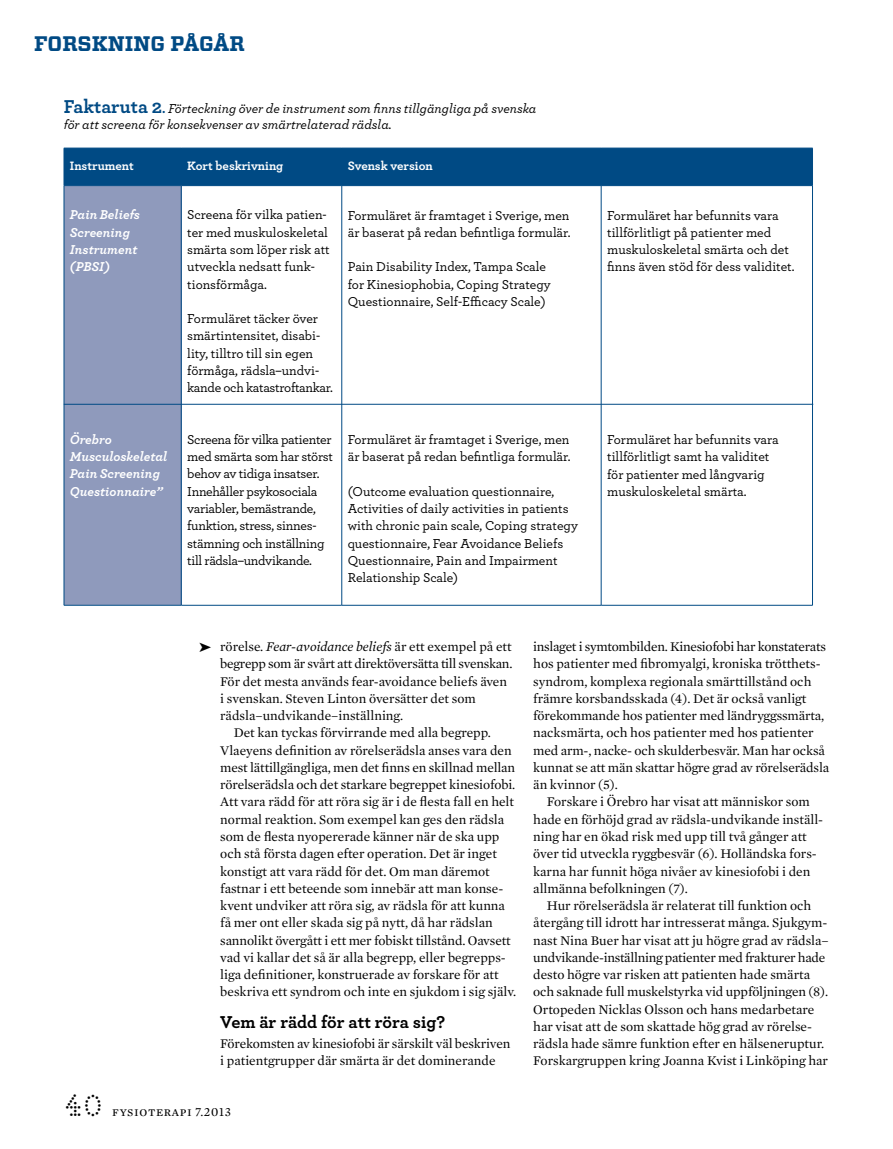
<style>
.page{position:relative;width:893px;height:1149px;background:#fff}
.page>*{position:absolute;margin:0;border:0;box-sizing:border-box;transform-origin:0 0}
.t1{font:30px "Numbers Dividend";color:#000}
.t2{font:700 21px "Vitesse";color:#004a84}
.t3{font:700 18px "Archer";color:#000}
.t4{font:13.5px/17.2px "Mercury Text G1";color:#000}
.t5{font:500 13.5px/17.2px "Archer";color:#000}
.t6{font:500 13.5px/17.2px "Archer";letter-spacing:-.02em;color:#000}
.t7{font:italic 500 13.5px/15.8px "Archer";color:#000}
.t8{font:italic 700 13.5px/17.2px "Archer";color:#fff}
.t9{font:13.5px "Mercury Text G1";letter-spacing:-.02em;color:#000}
.t10{font:13.5px "Mercury Text G1";letter-spacing:.05em;color:#000}
.t11{font:700 12.75px "Archer";letter-spacing:-.005em;color:#fff}
.s1{font-weight:700;font-style:normal;font-size:19.5px;color:#004a84}
.s2{font-weight:700;font-style:normal;color:#004a84}
.s3{font-style:italic}
.s4{font-size:12.75px}
</style>
<div class="page">
<div style="left:65px;top:149px;width:747px;height:36px;background:#004a84"></div>
<div style="left:64px;top:185px;width:117px;height:420px;background:#8f9abc"></div>
<hr style="left:64px;top:186px;width:1px;height:419px;background:#004a84">
<hr style="left:181px;top:186px;width:1px;height:419px;background:#004a84">
<hr style="left:341px;top:186px;width:1px;height:419px;background:#004a84">
<hr style="left:601px;top:186px;width:1px;height:419px;background:#004a84">
<hr style="left:812px;top:186px;width:1px;height:419px;background:#004a84">
<hr style="left:64px;top:605px;width:117px;height:1px;background:#004a84">
<hr style="left:181px;top:605px;width:161px;height:1px;background:#004a84">
<hr style="left:342px;top:605px;width:259px;height:1px;background:#004a84">
<hr style="left:601px;top:605px;width:212px;height:1px;background:#004a84">
<hr style="left:64px;top:148px;width:117px;height:1px;background:#004a84">
<hr style="left:64px;top:148px;width:1px;height:37px;background:#004a84">
<hr style="left:181px;top:148px;width:161px;height:1px;background:#004a84">
<hr style="left:181px;top:148px;width:1px;height:37px;background:#004a84">
<hr style="left:342px;top:148px;width:259px;height:1px;background:#004a84">
<hr style="left:341px;top:148px;width:1px;height:37px;background:#004a84">
<hr style="left:601px;top:148px;width:212px;height:1px;background:#004a84">
<hr style="left:601px;top:148px;width:1px;height:37px;background:#004a84">
<hr style="left:812px;top:148px;width:1px;height:37px;background:#004a84">
<hr style="left:64px;top:185px;width:117px;height:1px;background:#004a84">
<hr style="left:181px;top:185px;width:161px;height:1px;background:#004a84">
<hr style="left:342px;top:185px;width:259px;height:1px;background:#004a84">
<hr style="left:601px;top:185px;width:212px;height:1px;background:#004a84">
<hr style="left:64px;top:404px;width:749px;height:1px;background:#004a84">
<h2 class="t2" style="left:34px;top:29px;width:212px">FORSKNING PÅGÅR</h2>
<p class="t7" style="left:64px;top:100px;width:474px"><span class="s1">Faktaruta 2</span><span class="s2">.</span> Förteckning över de instrument som finns tillgängliga på svenska för att screena för konsekvenser av smärtrelaterad rädsla.</p>
<p class="t11" style="left:70px;top:156px;width:65px">Instrument</p>
<p class="t11" style="left:187px;top:156px;width:98px">Kort beskrivning</p>
<p class="t11" style="left:348px;top:156px;width:87px">Svensk version</p>
<p class="t8" style="left:70px;top:205px;width:72px">Pain Beliefs<br>Screening<br>Instrument (PBSI)</p>
<p class="t5" style="left:187px;top:205px;width:144px">Screena för vilka patien&shy;ter med muskuloskeletal smärta som löper risk att utveckla nedsatt funk&shy;tionsförmåga.</p>
<p class="t5" style="left:187px;top:309px;width:147px">Formuläret täcker över smärtintensitet, disabi&shy;lity, tilltro till sin egen förmåga, rädsla–undvi&shy;kande och katastroftankar.</p>
<p class="t5" style="left:348px;top:206px;width:224px">Formuläret är framtaget i Sverige, men är baserat på redan befintliga formulär.</p>
<p class="t5" style="left:348px;top:257px;width:205px">Pain Disability Index, Tampa Scale for Kinesiophobia, Coping Strategy<br>Questionnaire, Self-Efficacy Scale)</p>
<p class="t8" style="left:70px;top:429px;width:99px">Örebro<br>Musculoskeletal<br>Pain Screening<br>Questionnaire”</p>
<p class="t6" style="left:187px;top:430px;width:147px">Screena för vilka patienter med smärta som har störst behov av tidiga insatser.<br>Innehåller psykosociala variabler, bemästrande, funktion, stress, sinnes&shy;stämning och inställning till rädsla–undvikande.</p>
<p class="t5" style="left:348px;top:430px;width:224px">Formuläret är framtaget i Sverige, men är baserat på redan befintliga formulär.</p>
<p class="t5" style="left:348px;top:482px;width:232px">(Outcome evaluation questionnaire, Activities of daily activities in patients with chronic pain scale, Coping strategy questionnaire, Fear Avoidance Beliefs Questionnaire, Pain and Impairment Relationship Scale)</p>
<p class="t5" style="left:607px;top:206px;width:189px">Formuläret har befunnits vara tillförlitligt på patienter med muskuloskeletal smärta och det finns även stöd för dess validitet.</p>
<p class="t5" style="left:607px;top:430px;width:173px">Formuläret har befunnits vara tillförlitligt samt ha validitet för patienter med långvarig muskuloskeletal smärta.</p>
<h1 class="t1" style="left:64px;top:1091px;width:41px">40</h1>
<p class="t4" style="left:220px;top:637px;width:293px">rörelse. <span class="s3">Fear-avoidance beliefs</span> är ett exempel på ett</p>
<p class="t9" style="left:220px;top:654px;width:294px">begrepp som är svårt att direktöversätta till svenskan.</p>
<p class="t4" style="left:220px;top:671px;width:288px">För det mesta används fear-avoidance beliefs även</p>
<p class="t4" style="left:220px;top:688px;width:257px">i svenskan. Steven Linton översätter det som</p>
<p class="t4" style="left:220px;top:706px;width:184px">rädsla–undvikande–inställning.</p>
<p class="t4" style="left:234px;top:723px;width:259px">Det kan tyckas förvirrande med alla begrepp.</p>
<p class="t4" style="left:220px;top:740px;width:293px">Vlaeyens definition av rörelserädsla anses vara den</p>
<p class="t4" style="left:220px;top:757px;width:296px">mest lättillgängliga, men det finns en skillnad mellan</p>
<p class="t4" style="left:220px;top:775px;width:297px">rörelserädsla och det starkare begreppet kinesiofobi.</p>
<p class="t4" style="left:220px;top:792px;width:295px">Att vara rädd för att röra sig är i de flesta fall en helt</p>
<p class="t4" style="left:220px;top:809px;width:285px">normal reaktion. Som exempel kan ges den rädsla</p>
<p class="t4" style="left:220px;top:826px;width:281px">som de flesta nyopererade känner när de ska upp</p>
<p class="t4" style="left:220px;top:844px;width:278px">och stå första dagen efter operation. Det är inget</p>
<p class="t4" style="left:220px;top:861px;width:271px">konstigt att vara rädd för det. Om man däremot</p>
<p class="t4" style="left:220px;top:878px;width:285px">fastnar i ett beteende som innebär att man konse-</p>
<p class="t4" style="left:220px;top:896px;width:286px">kvent undviker att röra sig, av rädsla för att kunna</p>
<p class="t4" style="left:220px;top:913px;width:274px">få mer ont eller skada sig på nytt, då har rädslan</p>
<p class="t4" style="left:220px;top:930px;width:292px">sannolikt övergått i ett mer fobiskt tillstånd. Oavsett</p>
<p class="t4" style="left:220px;top:947px;width:287px">vad vi kallar det så är alla begrepp, eller begrepps-</p>
<p class="t4" style="left:220px;top:965px;width:280px">liga definitioner, konstruerade av forskare för att</p>
<p class="t4" style="left:220px;top:982px;width:297px">beskriva ett syndrom och inte en sjukdom i sig själv.</p>
<h3 class="t3" style="left:220px;top:1007px;width:227px">Vem är rädd för att röra sig?</h3>
<p class="t4" style="left:220px;top:1033px;width:292px">Förekomsten av kinesiofobi är särskilt väl beskriven i patientgrupper där smärta är det dominerande</p>
<p class="t10" style="left:112px;top:1101px;width:120px">fysioterapi <span class="s4">7.2013</span></p>
<p class="t4" style="left:533px;top:637px;width:297px">inslaget i symtombilden. Kinesiofobi har konstaterats hos patienter med fibromyalgi, kroniska trötthets&shy;syndrom, komplexa regionala smärttillstånd och främre korsbandsskada (4). Det är också vanligt förekommande hos patienter med ländryggssmärta, nacksmärta, och hos patienter med hos patienter med arm-, nacke- och skulderbesvär. Man har också kunnat se att män skattar högre grad av rörelserädsla än kvinnor (5).</p>
<p class="t4" style="left:533px;top:792px;width:291px;text-indent:14px">Forskare i Örebro har visat att människor som hade en förhöjd grad av rädsla-undvikande inställ&shy;ning har en ökad risk med upp till två gånger att över tid utveckla ryggbesvär (6). Holländska fors&shy;karna har funnit höga nivåer av kinesiofobi i den allmänna befolkningen (7).</p>
<p class="t4" style="left:533px;top:895px;width:297px;text-indent:14px">Hur rörelserädsla är relaterat till funktion och återgång till idrott har intresserat många. Sjukgym&shy;nast Nina Buer har visat att ju högre grad av rädsla– undvikande-inställning patienter med frakturer hade desto högre var risken att patienten hade smärta och saknade full muskelstyrka vid uppföljningen (8).<br>Ortopeden Nicklas Olsson och hans medarbetare har visat att de som skattade hög grad av rörelse&shy;rädsla hade sämre funktion efter en hälseneruptur.<br>Forskargruppen kring Joanna Kvist i Linköping har</p>
</div>
